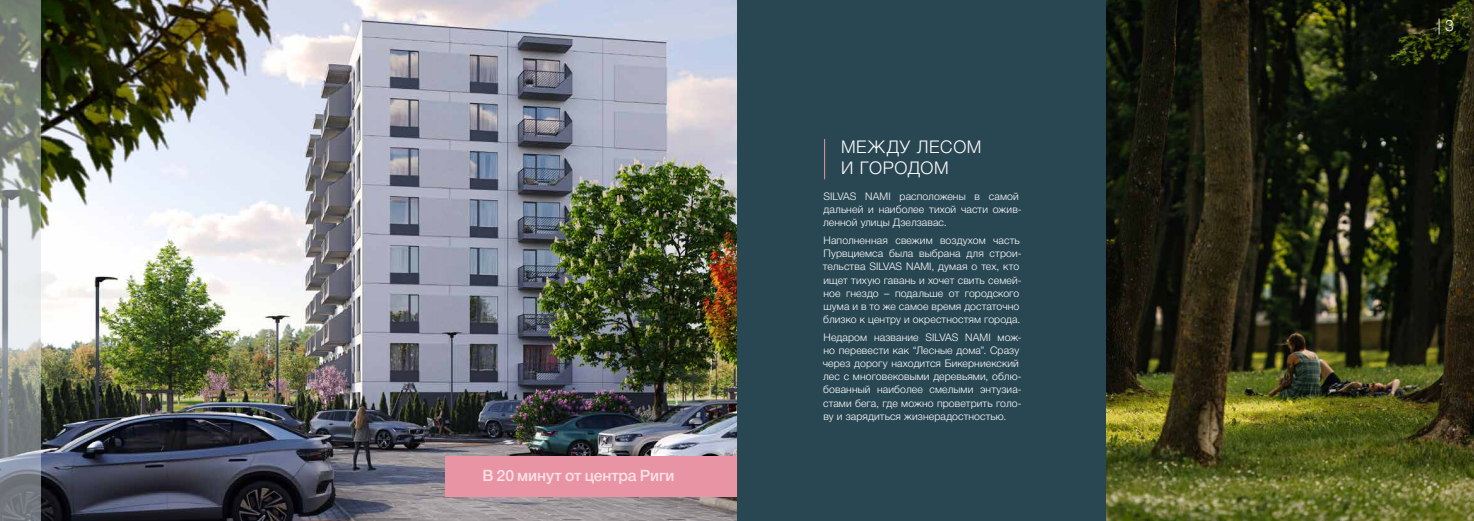
<style>
.page{position:relative;width:1474px;height:521px;background:#fff}
.page>*{position:absolute;margin:0;border:0;box-sizing:border-box;transform-origin:0 0}
.t1{font:300 17.5px/21px "Helvetica Neue Cyr";letter-spacing:.035em;color:#fff}
.t2{font:500 15.75px "Helvetica Neue Cyr";letter-spacing:-.01em;color:#f9e1e7}
.t3{font:300 15.75px "Helvetica Neue Cyr";color:#fff}
.t4{font:300 10.5px/13.1px "Helvetica Neue Cyr";letter-spacing:.01em;color:#fff}
</style>
<div class="page">
<img style="left:41px;top:0;width:696px;height:521px">
<img style="left:1105px;top:0;width:368px;height:521px">
<div style="left:737px;top:0;width:368px;height:521px;background:#294753"></div>
<svg style="left:0;top:0;width:41px;height:521px;background:#9aa09c"></svg>
<div style="left:445px;top:456px;width:292px;height:40px;background:#e994a5"></div>
<hr style="left:824px;top:139px;width:1px;height:40px;background:#e994a5">
<h2 class="t2" style="left:482px;top:467px;width:193px">В 20 минут от центра Риги</h2>
<h1 class="t1" style="left:841px;top:136px;width:142px">МЕЖДУ ЛЕСОМ<br>И ГОРОДОМ</h1>
<p class="t4" style="left:823px;top:190px;width:200px">SILVAS NAMI расположены в самой дальней и наиболее тихой части ожив&shy;ленной улицы Дзелзавас.</p>
<p class="t4" style="left:822px;top:234px;width:200px">Наполненная свежим воздухом часть Пурвциемса была выбрана для строи&shy;тельства SILVAS NAMI, думая о тех, кто ищет тихую гавань и хочет свить семей&shy;ное гнездо – подальше от городского шума и в то же самое время достаточно близко к центру и окрестностям города.</p>
<p class="t4" style="left:822px;top:331px;width:200px">Недаром название SILVAS NAMI мож&shy;но перевести как “Лесные дома”. Сразу через дорогу находится Бикерниекский лес с многовековыми деревьями, облю&shy;бованный наиболее смелыми энтузиа&shy;стами бега, где можно проветрить голо&shy;ву и зарядиться жизнерадостностью.</p>
<h2 class="t3" style="left:1437px;top:17px;width:18px">| 3</h2>
</div>
